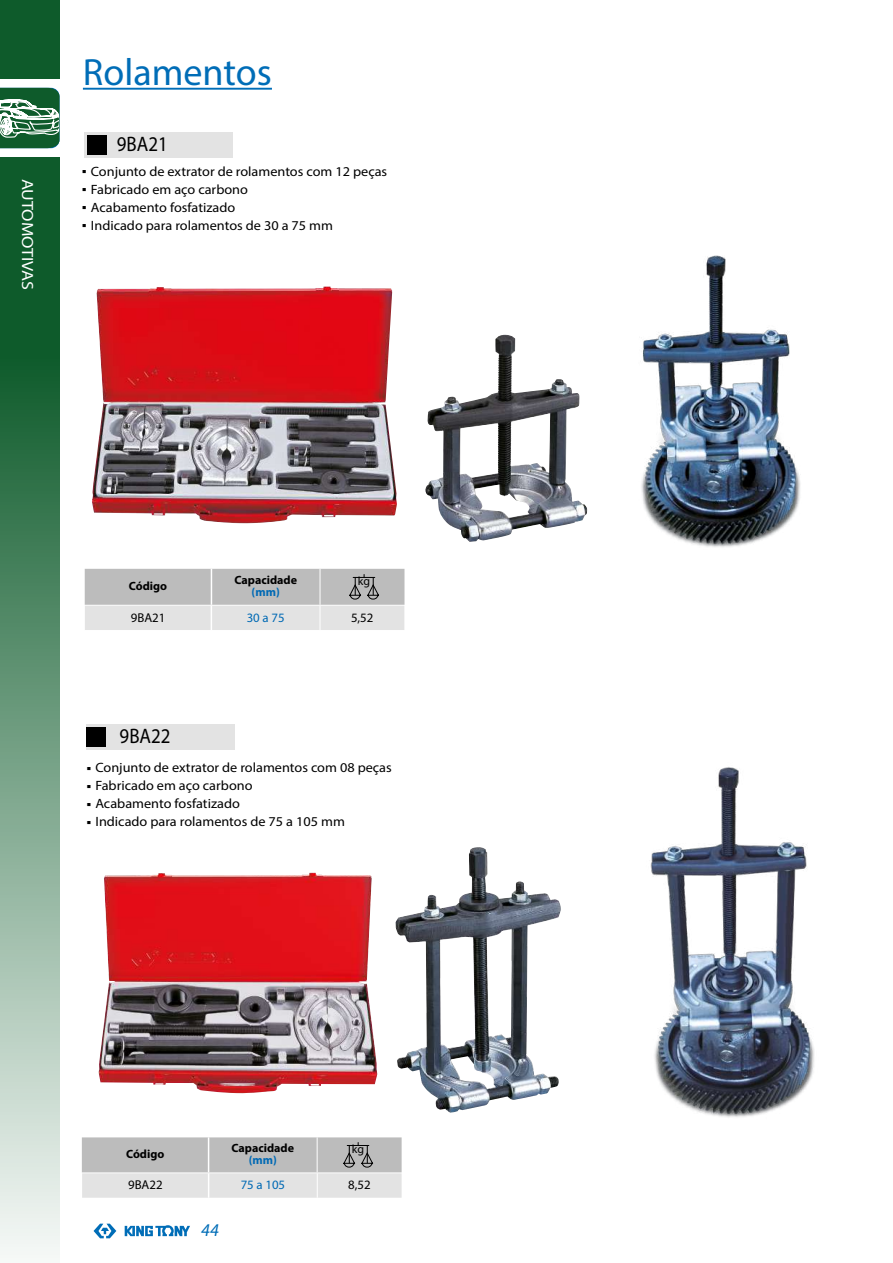
<style>
.page{position:relative;width:893px;height:1263px;background:#fff}
.page>*{position:absolute;margin:0;border:0;box-sizing:border-box;transform-origin:0 0}
.t1{font:38.1px "Myriad Pro";color:#006db7}
.t2{font:21px "Myriad Pro";color:#000;scale:.9 1}
.t3{font:italic 18px "Myriad Pro";color:#006db7}
.t4{font:16.2px "Myriad Pro";color:#fff;scale:1.11 1}
.t5{font:13.5px "Myriad Pro";color:#000;scale:1.06 1}
.t6{font:12.9px "Myriad Pro";color:#000}
.t7{font:12.9px "Myriad Pro";color:#0069b4}
.t8{font:700 12px "Myriad Pro";color:#000}
.t9{font:700 12px "Myriad Pro";color:#0069b4}
.t10{font:12px "Myriad Pro";color:#000}
.s1{font-family:"Arial"}
</style>
<div class="page">
<div style="left:0;top:0;width:60px;height:79px;background:#0e5b2b"></div>
<svg style="left:0;top:157px;width:60px;height:1098px;background:#6c9b7e"></svg>
<svg style="left:0;top:88px;width:60px;height:60px"></svg>
<svg style="left:94px;top:1224px;width:22px;height:14px"></svg>
<svg style="left:125px;top:1225px;width:65px;height:11px"></svg>
<div style="left:86px;top:724px;width:149px;height:26px;background:#e3e3e3"></div>
<div style="left:86px;top:728px;width:20px;height:19px;background:#000"></div>
<img style="left:98px;top:873px;width:279px;height:220px">
<img style="left:396px;top:847px;width:165px;height:266px">
<img style="left:650px;top:767px;width:164px;height:351px">
<svg style="left:82px;top:1137px;width:320px;height:61px;background:#ccc"></svg>
<div style="left:84px;top:132px;width:149px;height:26px;background:#e3e3e3"></div>
<div style="left:87px;top:136px;width:19px;height:19px;background:#000"></div>
<img style="left:92px;top:286px;width:305px;height:238px">
<img style="left:425px;top:339px;width:162px;height:203px">
<img style="left:641px;top:255px;width:159px;height:293px">
<svg style="left:85px;top:569px;width:319px;height:61px;background:#cbcbcb"></svg>
<hr style="left:83px;top:88px;width:189px;height:2px;background:#006db7">
<p class="t4" style="left:38px;top:179px;width:102px;rotate:90deg">AUTOMOTIVAS</p>
<h1 class="t1" style="left:83px;top:49px;width:191px">Rolamentos</h1>
<h2 class="t2" style="left:117px;top:131px;width:58px">9BA21</h2>
<p class="t5" style="left:82px;top:163px;width:290px"><span class="s1">▪</span> Conjunto de extrator de rolamentos com 12 peças</p>
<p class="t5" style="left:82px;top:181px;width:158px"><span class="s1">▪</span> Fabricado em aço carbono</p>
<p class="t5" style="left:82px;top:199px;width:146px"><span class="s1">▪</span> Acabamento fosfatizado</p>
<p class="t5" style="left:82px;top:217px;width:238px"><span class="s1">▪</span> Indicado para rolamentos de 30 a 75 mm</p>
<p class="t8" style="left:129px;top:578px;width:40px">Código</p>
<p class="t8" style="left:234px;top:572px;width:64px">Capacidade</p>
<p class="t9" style="left:252px;top:584px;width:30px">(mm)</p>
<p class="t10" style="left:358px;top:574px;width:14px">kg</p>
<p class="t6" style="left:131px;top:609px;width:36px">9BA21</p>
<p class="t7" style="left:247px;top:609px;width:39px">30 a 75</p>
<p class="t6" style="left:351px;top:609px;width:24px">5,52</p>
<h2 class="t2" style="left:120px;top:723px;width:58px">9BA22</h2>
<p class="t5" style="left:86px;top:760px;width:290px"><span class="s1">▪</span> Conjunto de extrator de rolamentos com 08 peças</p>
<p class="t5" style="left:86px;top:778px;width:158px"><span class="s1">▪</span> Fabricado em aço carbono</p>
<p class="t5" style="left:86px;top:796px;width:146px"><span class="s1">▪</span> Acabamento fosfatizado</p>
<p class="t5" style="left:86px;top:813px;width:245px"><span class="s1">▪</span> Indicado para rolamentos de 75 a 105 mm</p>
<p class="t8" style="left:126px;top:1146px;width:40px">Código</p>
<p class="t8" style="left:232px;top:1140px;width:64px">Capacidade</p>
<p class="t9" style="left:249px;top:1152px;width:30px">(mm)</p>
<p class="t10" style="left:352px;top:1142px;width:14px">kg</p>
<p class="t6" style="left:128px;top:1177px;width:36px">9BA22</p>
<p class="t7" style="left:241px;top:1177px;width:46px">75 a 105</p>
<p class="t6" style="left:348px;top:1177px;width:24px">8,52</p>
<h3 class="t3" style="left:201px;top:1219px;width:19px">44</h3>
</div>
